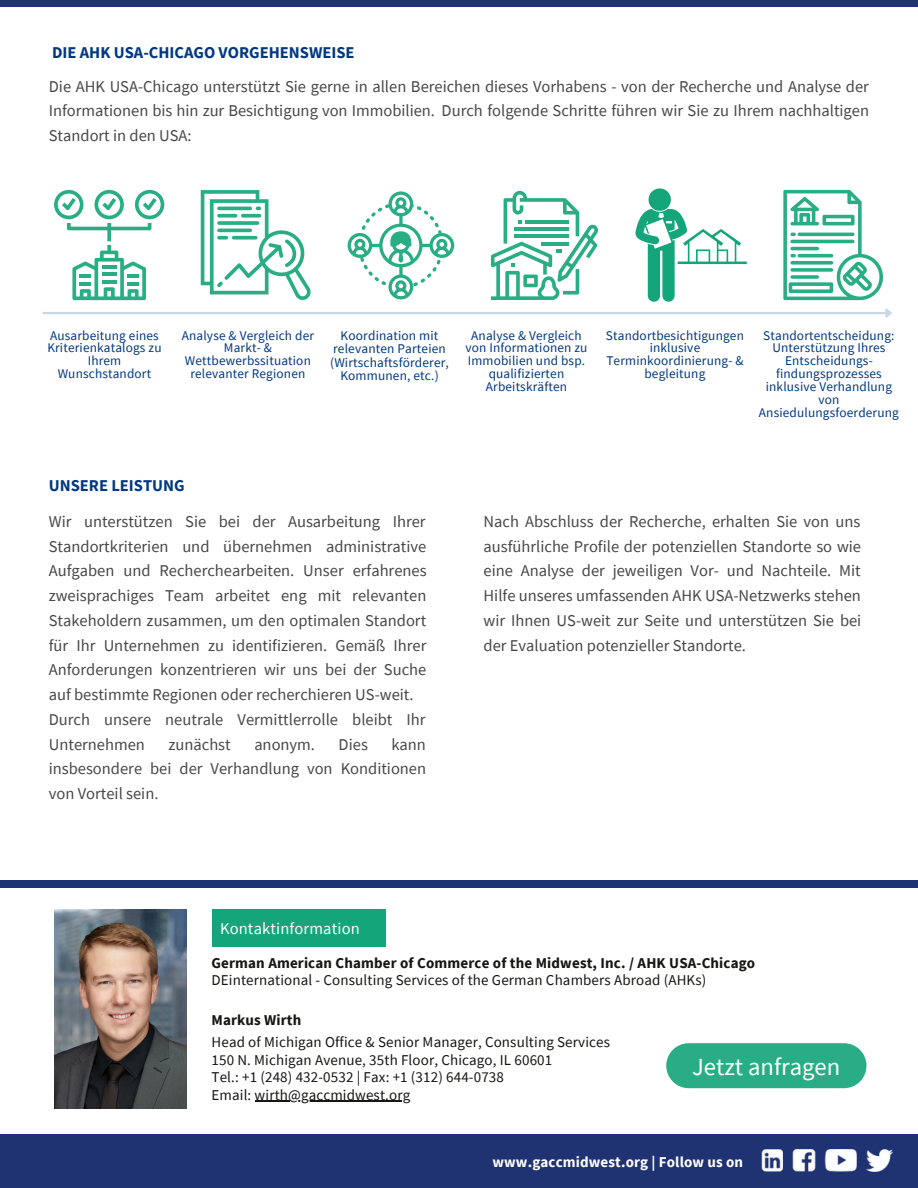
<style>
.page{position:relative;width:918px;height:1188px;background:#fff}
.page>*{position:absolute;margin:0;border:0;box-sizing:border-box;transform-origin:0 0}
.t1{font:24.6px "Source Sans Pro";color:#fff}
.t2{font:16.5px/24.8px "Source Sans Pro";color:#474747;text-align:justify}
.t3{font:700 16.5px "Source Sans Pro";color:#003882}
.t4{font:16.5px "Source Sans Pro";letter-spacing:.01em;color:#fff}
.t5{font:15px/17.7px "Source Sans Pro";letter-spacing:.01em;color:#171615}
.t6{font:700 15px "Source Sans Pro";letter-spacing:.01em;color:#171615}
.t7{font:700 15px "Source Sans Pro";letter-spacing:.01em;color:#fff}
.t8{font:13.35px/12.9px "Source Sans Pro";letter-spacing:.01em;color:#003882;text-align:center}
</style>
<div class="page">
<div style="left:0;top:880px;width:918px;height:8px;background:#1f3272"></div>
<div style="left:0;top:0;width:918px;height:7px;background:#1f3272"></div>
<div style="left:0;top:1134px;width:918px;height:54px;background:#1f3272"></div>
<img style="left:793px;top:1149px;width:22px;height:23px">
<img style="left:866px;top:1149px;width:26px;height:23px">
<img style="left:825px;top:1149px;width:31px;height:23px">
<img style="left:762px;top:1149px;width:21px;height:23px">
<div style="left:212px;top:910px;width:174px;height:37px;background:#14a67a"></div>
<img style="left:54px;top:910px;width:133px;height:199px">
<hr style="left:255px;top:1101px;width:155px;height:1px;background:#171615">
<hr style="left:43px;top:312px;width:843px;height:2px;background:#ccd7e6">
<svg style="left:885px;top:308px;width:7px;height:10px"></svg>
<svg style="left:201px;top:190px;width:110px;height:110px"></svg>
<svg style="left:54px;top:190px;width:110px;height:110px"></svg>
<svg style="left:348px;top:191px;width:106px;height:108px"></svg>
<svg style="left:635px;top:188px;width:112px;height:114px"></svg>
<svg style="left:783px;top:190px;width:100px;height:110px"></svg>
<svg style="left:491px;top:191px;width:107px;height:109px"></svg>
<div style="left:666px;top:1043px;width:201px;height:45px;background:#28ad84;border-radius:22px"></div>
<p class="t3" style="left:52px;top:41px;width:304px">DIE AHK USA-CHICAGO VORGEHENSWEISE</p>
<p class="t2" style="left:49px;top:74px;width:822px">Die AHK USA-Chicago unterstützt Sie gerne in allen Bereichen dieses Vorhabens - von der Recherche und Analyse der Informationen bis hin zur Besichtigung von Immobilien. Durch folgende Schritte führen wir Sie zu Ihrem nachhaltigen Standort in den USA:</p>
<p class="t8" style="left:47px;top:328px;width:116px">Ausarbeitung eines<br>Kriterienkatalogs zu<br>Ihrem<br>Wunschstandort</p>
<p class="t8" style="left:330px;top:329px;width:120px;line-height:13.4px">Koordination mit relevanten Parteien (Wirtschaftsförderer,<br>Kommunen, etc.)</p>
<p class="t8" style="left:465px;top:328px;width:124px">Analyse &amp; Vergleich von Informationen zu<br>Immobilien und bsp. qualifizierten<br>Arbeitskräften</p>
<p class="t8" style="left:759px;top:328px;width:141px">Standortentscheidung:<br>Unterstützung Ihres<br>Entscheidungs&shy;findungsprozesses inklusive Verhandlung von<br>Ansiedulungsfoerderung</p>
<p class="t8" style="left:182px;top:328px;width:134px">Analyse &amp; Vergleich der<br>Markt- &amp;<br>Wettbewerbssituation relevanter Regionen</p>
<p class="t8" style="left:606px;top:328px;width:140px">Standortbesichtigungen inklusive<br>Terminkoordinierung- &amp; begleitung</p>
<p class="t3" style="left:49px;top:474px;width:137px">UNSERE LEISTUNG</p>
<p class="t2" style="left:49px;top:509px;width:379px;text-align:left">Wir unterstützen Sie bei der Ausarbeitung Ihrer Standortkriterien und übernehmen administrative Aufgaben und Recherchearbeiten. Unser erfahrenes zweisprachiges Team arbeitet eng mit relevanten Stakeholdern zusammen, um den optimalen Standort für Ihr Unternehmen zu identifizieren. Gemäß Ihrer Anforderungen konzentrieren wir uns bei der Suche auf bestimmte Regionen oder recherchieren US-weit.<br>Durch unsere neutrale Vermittlerrolle bleibt Ihr Unternehmen</p>
<p class="t2" style="left:49px;top:731px;width:379px;text-indent:343px">kann insbesondere bei der Verhandlung von Konditionen von Vorteil sein.</p>
<p class="t2" style="left:169px;top:731px;width:64px">zunächst</p>
<p class="t2" style="left:254px;top:731px;width:62px">anonym.</p>
<p class="t2" style="left:339px;top:731px;width:31px">Dies</p>
<p class="t2" style="left:484px;top:509px;width:379px">Nach Abschluss der Recherche, erhalten Sie von uns ausführliche Profile der potenziellen Standorte so wie eine Analyse der jeweiligen Vor- und Nachteile. Mit Hilfe unseres umfassenden AHK USA-Netzwerks stehen wir Ihnen US-weit zur Seite und unterstützen Sie bei der Evaluation potenzieller Standorte.</p>
<p class="t4" style="left:220px;top:918px;width:141px">Kontaktinformation</p>
<p class="t6" style="left:212px;top:953px;width:545px">German American Chamber of Commerce of the Midwest, Inc. / AHK USA-Chicago</p>
<p class="t5" style="left:212px;top:971px;width:496px">DEinternational - Consulting Services of the German Chambers Abroad (AHKs)</p>
<p class="t6" style="left:212px;top:1011px;width:91px">Markus Wirth</p>
<p class="t5" style="left:212px;top:1033px;width:400px">Head of Michigan Office &amp; Senior Manager, Consulting Services 150 N. Michigan Avenue, 35th Floor, Chicago, IL 60601<br>Tel.: +1 (248) 432-0532 | Fax: +1 (312) 644-0738<br>Email: wirth@gaccmidwest.org</p>
<h1 class="t1" style="left:692px;top:1050px;width:150px">Jetzt anfragen</h1>
<p class="t7" style="left:492px;top:1152px;width:252px">www.gaccmidwest.org | Follow us on</p>
</div>
